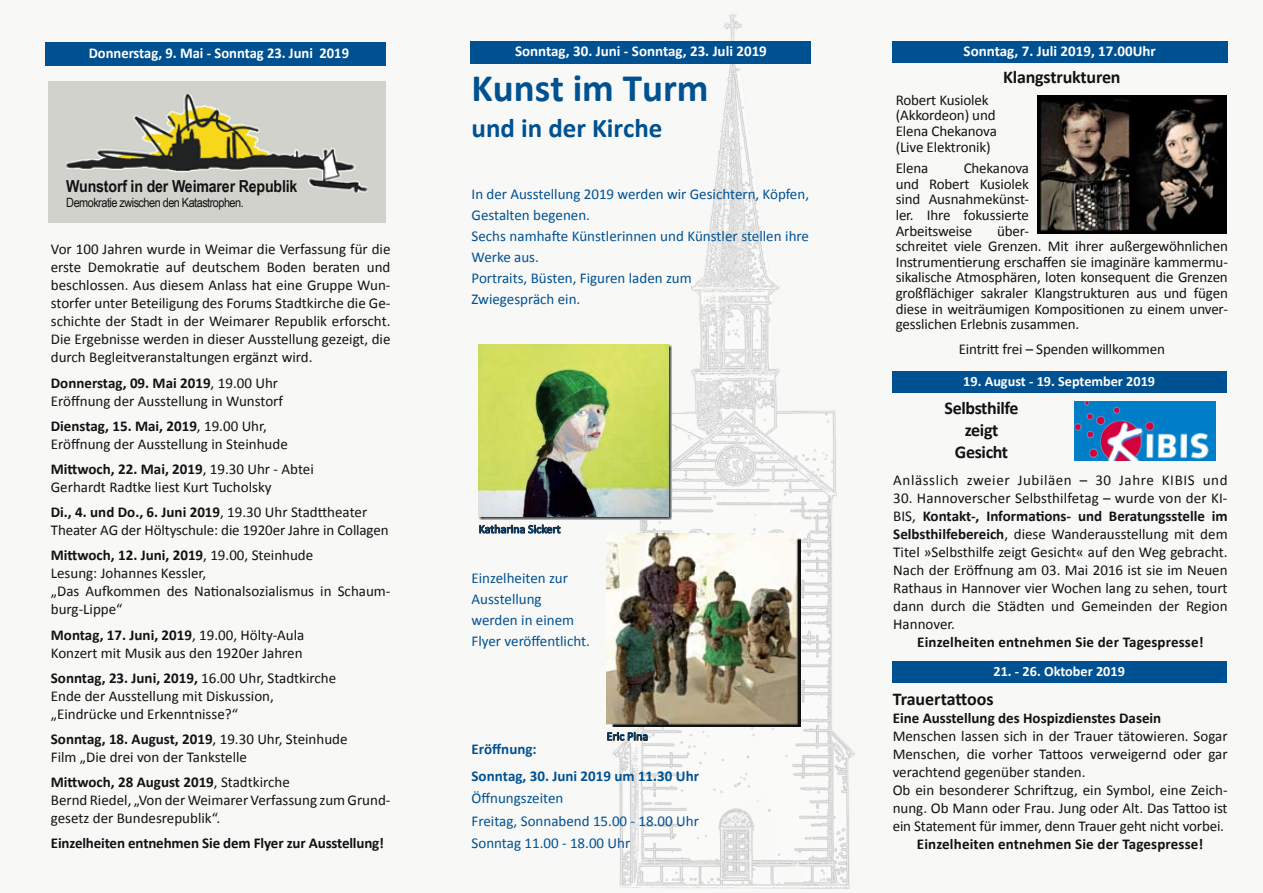
<style>
.page{position:relative;width:1263px;height:893px;background:#f8f8f7}
.page>*{position:absolute;margin:0;border:0;box-sizing:border-box;transform-origin:0 0}
.t1{font:700 39px "Calibri";color:#005191}
.t2{font:700 27px "Calibri";color:#005191}
.t3{font:700 18px/21.6px "Calibri";letter-spacing:-.02em;color:#121212;text-align:center}
.t4{font:700 18px "Calibri";color:#121212}
.t5{font:700 16.5px "Arial Narrow";letter-spacing:-.01em;color:#121212;scale:1.05 1}
.t6{font:15px/18px "Calibri";letter-spacing:-.01em;color:#121212}
.t7{font:15px/21px "Calibri";color:#005191}
.t8{font:700 15px "Calibri";color:#121212}
.t9{font:700 15px "Calibri";color:#fff}
.t10{font:15px "Calibri";letter-spacing:.04em;color:#121212}
.t11{font:700 15px/27px "Calibri";color:#005191}
.t12{font:700 14.25px "Calibri";color:#fff}
.t13{font:12.75px "Arial Narrow";letter-spacing:-.04em;color:#121212;scale:1.05 1}
.t14{font:12px "Calibri";color:#005191}
.s1{font-weight:700}
</style>
<div class="page">
<img style="left:590px;top:14px;width:266px;height:875px">
<div style="left:470px;top:41px;width:341px;height:22px;background:#005191"></div>
<div style="left:892px;top:41px;width:335px;height:22px;background:#005191"></div>
<div style="left:892px;top:371px;width:334px;height:22px;background:#005191"></div>
<div style="left:46px;top:43px;width:340px;height:23px;background:#005191"></div>
<img style="left:1074px;top:401px;width:142px;height:60px">
<img style="left:1037px;top:96px;width:189px;height:138px">
<img style="left:49px;top:81px;width:337px;height:141px">
<div style="left:892px;top:661px;width:334px;height:22px;background:#005191"></div>
<img style="left:606px;top:533px;width:194px;height:194px">
<svg style="left:607px;top:732px;width:41px;height:9px"></svg>
<img style="left:478px;top:344px;width:194px;height:176px">
<svg style="left:479px;top:524px;width:82px;height:10px"></svg>
<p class="t9" style="left:89px;top:43px;width:262px">Donnerstag, 9. Mai - Sonntag 23. Juni 2019</p>
<p class="t5" style="left:66px;top:173px;width:222px">Wunstorf in der Weimarer Republik</p>
<p class="t13" style="left:66px;top:193px;width:171px">Demokratie zwischen den Katastrophen.</p>
<p class="t6" style="left:51px;top:240px;width:341px;text-align:justify">Vor 100 Jahren wurde in Weimar die Verfassung für die erste Demokratie auf deutschem Boden beraten und beschlossen. Aus diesem Anlass hat eine Gruppe Wun&shy;storfer unter Beteiligung des Forums Stadtkirche die Ge&shy;schichte der Stadt in der Weimarer Republik erforscht.<br>Die Ergebnisse werden in dieser Ausstellung gezeigt, die durch Begleitveranstaltungen ergänzt wird.</p>
<p class="t6" style="left:51px;top:374px;width:234px"><span class="s1">Donnerstag, 09. Mai 2019</span>, 19.00 Uhr<br>Eröffnung der Ausstellung in Wunstorf</p>
<p class="t6" style="left:51px;top:417px;width:238px"><span class="s1">Dienstag, 15. Mai, 2019</span>, 19.00 Uhr,<br>Eröffnung der Ausstellung in Steinhude</p>
<p class="t6" style="left:51px;top:460px;width:264px"><span class="s1">Mittwoch, 22. Mai, 2019</span>, 19.30 Uhr - Abtei<br>Gerhardt Radtke liest Kurt Tucholsky</p>
<p class="t6" style="left:51px;top:503px;width:339px"><span class="s1">Di., 4. und Do., 6. Juni 2019</span>, 19.30 Uhr Stadttheater<br>Theater AG der Höltyschule: die 1920er Jahre in Collagen</p>
<p class="t6" style="left:51px;top:546px;width:341px"><span class="s1">Mittwoch, 12. Juni, 2019</span>, 19.00, Steinhude<br>Lesung: Johannes Kessler,<br>„Das Aufkommen des Nationalsozialismus in Schaum&shy;burg-Lippe“</p>
<p class="t6" style="left:51px;top:626px;width:255px"><span class="s1">Montag, 17. Juni, 2019</span>, 19.00, Hölty-Aula<br>Konzert mit Musik aus den 1920er Jahren</p>
<p class="t6" style="left:51px;top:669px;width:287px"><span class="s1">Sonntag, 23. Juni, 2019,</span> 16.00 Uhr, Stadtkirche<br>Ende der Ausstellung mit Diskussion, „Eindrücke und Erkenntnisse?“</p>
<p class="t6" style="left:51px;top:730px;width:298px"><span class="s1">Sonntag, 18. August, 2019</span>, 19.30 Uhr, Steinhude<br>Film „Die drei von der Tankstelle</p>
<p class="t6" style="left:51px;top:773px;width:341px"><span class="s1">Mittwoch, 28 August 2019</span>, Stadtkirche<br>Bernd Riedel, „Von der Weimarer Verfassung zum Grund&shy;gesetz der Bundesrepublik“.</p>
<p class="t8" style="left:51px;top:834px;width:335px">Einzelheiten entnehmen Sie dem Flyer zur Ausstellung!</p>
<p class="t9" style="left:515px;top:42px;width:253px">Sonntag, 30. Juni - Sonntag, 23. Juli 2019</p>
<h1 class="t1" style="left:471px;top:64px;width:239px">Kunst im Turm</h1>
<h2 class="t2" style="left:471px;top:111px;width:192px">und in der Kirche</h2>
<p class="t7" style="left:471px;top:183px;width:339px">In der Ausstellung 2019 werden wir Gesichtern, Köpfen, Gestalten begenen.<br>Sechs namhafte Künstlerinnen und Künstler stellen ihre Werke aus.<br>Portraits, Büsten, Figuren laden zum<br>Zwiegespräch ein.</p>
<p class="t14" style="left:479px;top:521px;width:84px">Katharina Sickert</p>
<p class="t7" style="left:471px;top:567px;width:120px">Einzelheiten zur<br>Ausstellung werden in einem<br>Flyer veröffentlicht.</p>
<p class="t14" style="left:606px;top:729px;width:43px">Eric Pina</p>
<p class="t11" style="left:471px;top:735px;width:229px">Eröffnung:<br>Sonntag, 30. Juni 2019 um 11.30 Uhr</p>
<p class="t7" style="left:471px;top:787px;width:229px;line-height:22.5px">Öffnungszeiten<br>Freitag, Sonnabend 15.00 - 18.00 Uhr<br>Sonntag 11.00 - 18.00 Uhr</p>
<p class="t9" style="left:964px;top:42px;width:194px">Sonntag, 7. Juli 2019, 17.00Uhr</p>
<p class="t3" style="left:1003px;top:66px;width:119px">Klangstrukturen</p>
<p class="t6" style="left:896px;top:92px;width:103px;line-height:15.6px">Robert Kusiolek (Akkordeon) und<br>Elena Chekanova (Live Elektronik)</p>
<p class="t6" style="left:896px;top:159px;width:34px">Elena</p>
<p class="t6" style="left:896px;top:160px;width:135px;line-height:15.6px;text-align:justify;text-indent:68px">Chekanova und Robert Kusiolek sind Ausnahmekünst&shy;ler. Ihre fokussierte Arbeitsweise</p>
<p class="t6" style="left:896px;top:223px;width:334px;line-height:15.6px;text-indent:101px">über-<br>schreitet viele Grenzen. Mit ihrer außergewöhnlichen Instrumentierung erschaffen sie imaginäre kammermu&shy;sikalische Atmosphären, loten konsequent die Grenzen großflächiger sakraler Klangstrukturen aus und fügen diese in weiträumigen Kompositionen zu einem unver&shy;gesslichen Erlebnis zusammen.</p>
<p class="t6" style="left:959px;top:340px;width:208px">Eintritt frei – Spenden willkommen</p>
<p class="t12" style="left:963px;top:372px;width:193px">19. August - 19. September 2019</p>
<p class="t3" style="left:944px;top:398px;width:76px">Selbsthilfe zeigt<br>Gesicht</p>
<p class="t10" style="left:893px;top:470px;width:336px">Anlässlich zweier Jubiläen – 30 Jahre KIBIS und</p>
<p class="t6" style="left:893px;top:489px;width:336px;text-align:justify">30. Hannoverscher Selbsthilfetag – wurde von der KI-BIS, <span class="s1">Kontakt-, Informations- und Beratungsstelle im Selbsthilfebereich</span>, diese Wanderausstellung mit dem Titel »Selbsthilfe zeigt Gesicht« auf den Weg gebracht.<br>Nach der Eröffnung am 03. Mai 2016 ist sie im Neuen Rathaus in Hannover vier Wochen lang zu sehen, tourt dann durch die Städten und Gemeinden der Region Hannover.</p>
<p class="t8" style="left:917px;top:632px;width:288px">Einzelheiten entnehmen Sie der Tagespresse!</p>
<p class="t12" style="left:993px;top:662px;width:133px">21. - 26. Oktober 2019</p>
<p class="t4" style="left:893px;top:687px;width:102px">Trauertattoos</p>
<p class="t8" style="left:893px;top:708px;width:270px">Eine Ausstellung des Hospizdienstes Dasein</p>
<p class="t6" style="left:893px;top:727px;width:336px">Menschen lassen sich in der Trauer tätowieren. Sogar Menschen, die vorher Tattoos verweigernd oder gar verachtend gegenüber standen.<br>Ob ein besonderer Schriftzug, ein Symbol, eine Zeich&shy;nung. Ob Mann oder Frau. Jung oder Alt. Das Tattoo ist ein Statement für immer, denn Trauer geht nicht vorbei.</p>
<p class="t8" style="left:917px;top:834px;width:288px">Einzelheiten entnehmen Sie der Tagespresse!</p>
</div>
